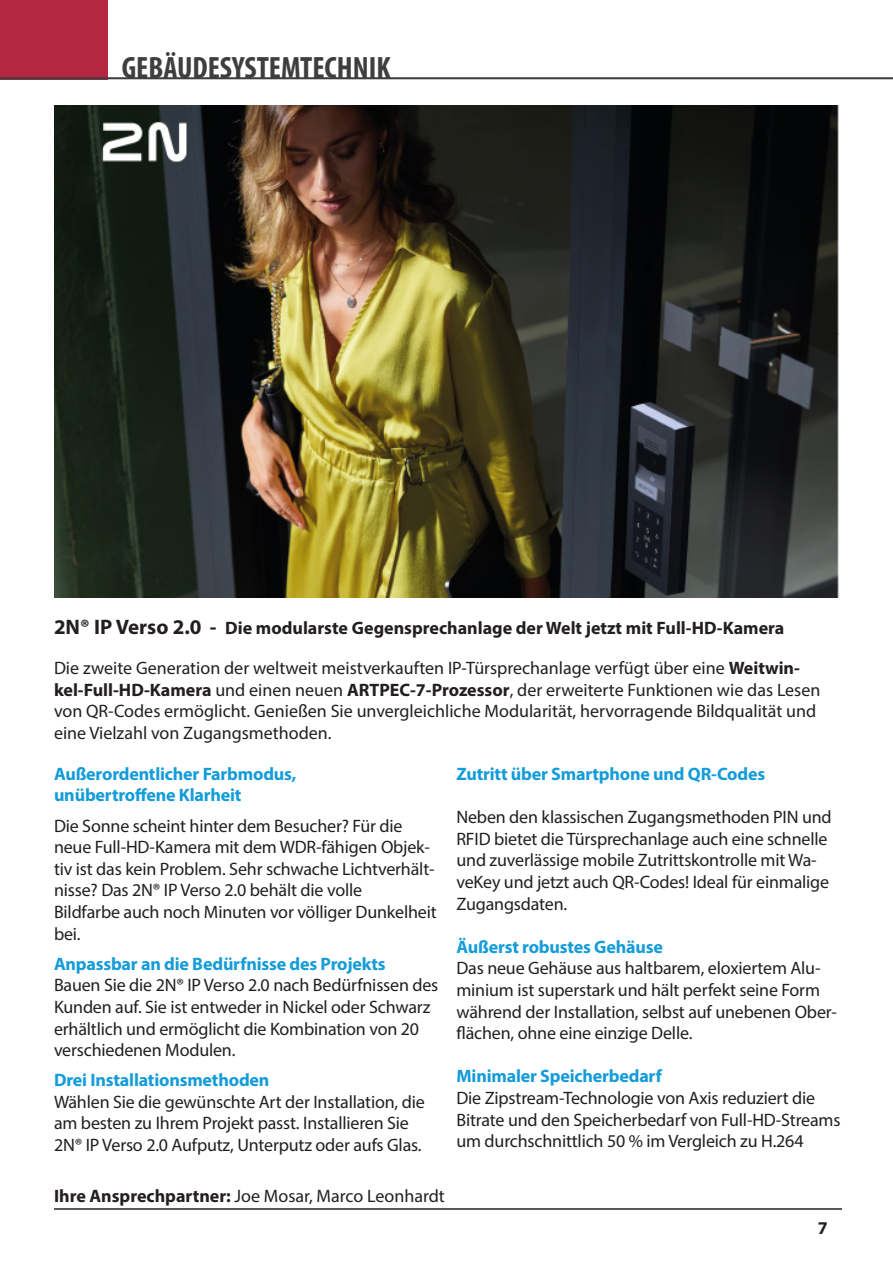
<style>
.page{position:relative;width:893px;height:1263px;background:#fff}
.page>*{position:absolute;margin:0;border:0;box-sizing:border-box;transform-origin:0 0}
.t1{font:700 condensed 30.9px "Myriad Pro";color:#3e3e3f}
.t2{font:18px/21.6px "Myriad Pro";letter-spacing:-.01em;color:#231f20}
.t3{font:700 18px/21.6px "Myriad Pro";letter-spacing:-.01em;color:#139cd9}
.t4{font:700 18px "Myriad Pro";color:#231f20}
.s1{font-size:21px}
.s2{font-weight:700}
</style>
<div class="page">
<hr style="left:54px;top:1208px;width:788px;height:2px;background:#231f20">
<div style="left:0;top:0;width:108px;height:79px;background:#b3283f"></div>
<hr style="left:0;top:77px;width:893px;height:2px;background:#3e3e3f">
<img style="left:54px;top:105px;width:785px;height:492px">
<p class="t1" style="left:122px;top:48px;width:270px">GEBÄUDESYSTEMTECHNIK</p>
<p class="t4" style="left:54px;top:616px;width:732px"><span class="s1">2N® IP Verso 2.0 -</span> Die modularste Gegensprechanlage der Welt jetzt mit Full-HD-Kamera</p>
<p class="t2" style="left:54px;top:657px;width:768px">Die zweite Generation der weltweit meistverkauften IP-Türsprechanlage verfügt über eine <span class="s2">Weitwin&shy;kel-Full-HD-Kamera</span> und einen neuen <span class="s2">ARTPEC-7-Prozessor</span>, der erweiterte Funktionen wie das Lesen von QR-Codes ermöglicht. Genießen Sie unvergleichliche Modularität, hervorragende Bildqualität und eine Vielzahl von Zugangsmethoden.</p>
<p class="t3" style="left:54px;top:762px;width:244px">Außerordentlicher Farbmodus, unübertroffene Klarheit</p>
<p class="t2" style="left:54px;top:814px;width:382px">Die Sonne scheint hinter dem Besucher? Für die neue Full-HD-Kamera mit dem WDR-fähigen Objek&shy;tiv ist das kein Problem. Sehr schwache Lichtverhält&shy;nisse? Das 2N® IP Verso 2.0 behält die volle</p>
<p class="t2" style="left:54px;top:901px;width:384px">Bildfarbe auch noch Minuten vor völliger Dunkelheit bei.</p>
<p class="t3" style="left:54px;top:952px;width:333px">Anpassbar an die Bedürfnisse des Projekts</p>
<p class="t2" style="left:54px;top:974px;width:386px">Bauen Sie die 2N® IP Verso 2.0 nach Bedürfnissen des Kunden auf. Sie ist entweder in Nickel oder Schwarz erhältlich und ermöglicht die Kombination von 20 verschiedenen Modulen.</p>
<p class="t3" style="left:54px;top:1069px;width:217px">Drei Installationsmethoden</p>
<p class="t2" style="left:54px;top:1091px;width:372px">Wählen Sie die gewünschte Art der Installation, die am besten zu Ihrem Projekt passt. Installieren Sie<br>2N® IP Verso 2.0 Aufputz, Unterputz oder aufs Glas.</p>
<p class="t3" style="left:456px;top:762px;width:310px">Zutritt über Smartphone und QR-Codes</p>
<p class="t2" style="left:456px;top:806px;width:377px">Neben den klassischen Zugangsmethoden PIN und RFID bietet die Türsprechanlage auch eine schnelle und zuverlässige mobile Zutrittskontrolle mit Wa&shy;veKey und jetzt auch QR-Codes! Ideal für einmalige Zugangsdaten.</p>
<p class="t3" style="left:456px;top:935px;width:208px">Äußerst robustes Gehäuse</p>
<p class="t2" style="left:456px;top:957px;width:382px">Das neue Gehäuse aus haltbarem, eloxiertem Alu&shy;minium ist superstark und hält perfekt seine Form während der Installation, selbst auf unebenen Ober&shy;flächen, ohne eine einzige Delle.</p>
<p class="t3" style="left:456px;top:1065px;width:207px">Minimaler Speicherbedarf</p>
<p class="t2" style="left:456px;top:1087px;width:386px">Die Zipstream-Technologie von Axis reduziert die<br>Bitrate und den Speicherbedarf von Full-HD-Streams um durchschnittlich 50 % im Vergleich zu H.264</p>
<p class="t2" style="left:54px;top:1184px;width:392px"><span class="s2">Ihre Ansprechpartner:</span> Joe Mosar, Marco Leonhardt</p>
<p class="t4" style="left:818px;top:1216px;width:11px">7</p>
</div>
